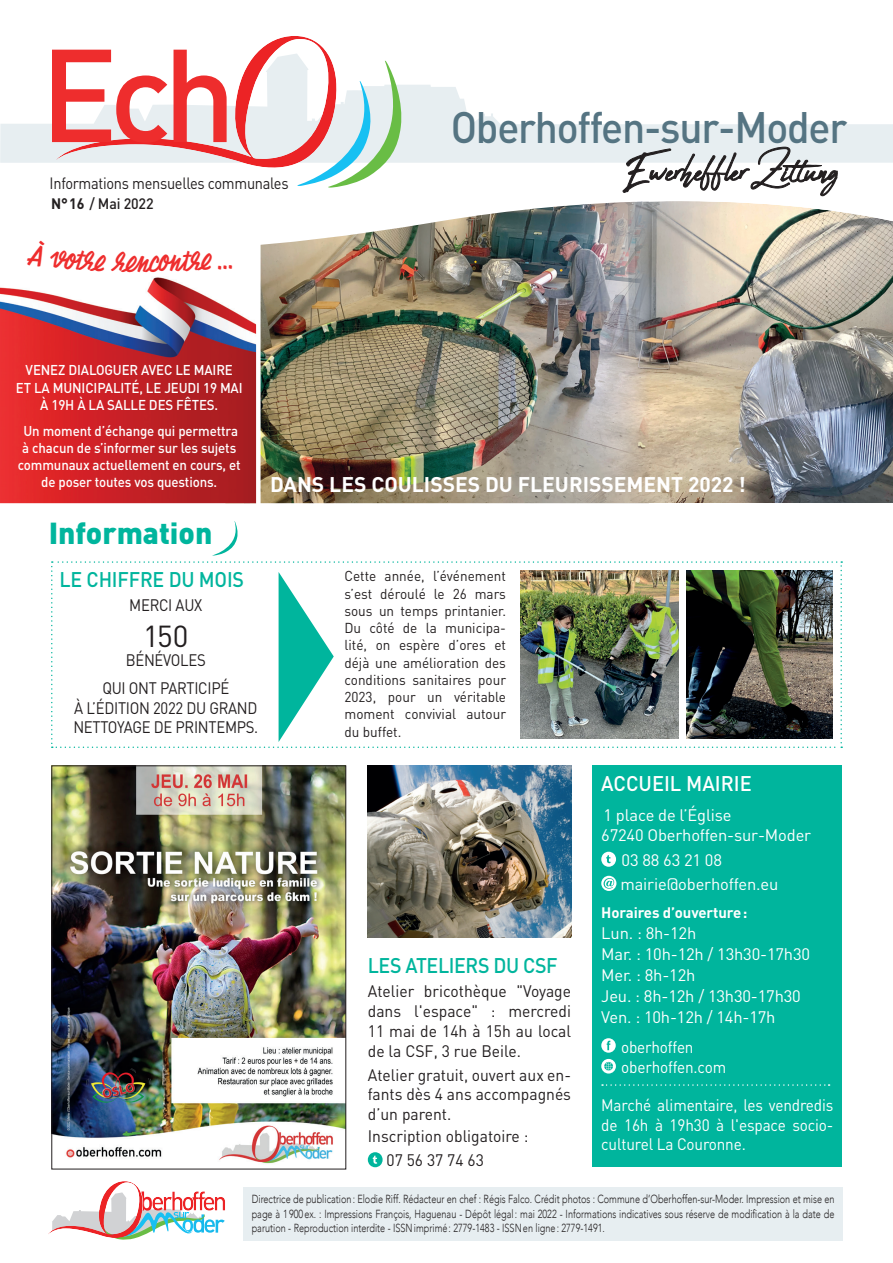
<style>
.page{position:relative;width:893px;height:1263px;background:#fff}
.page>*{position:absolute;margin:0;border:0;box-sizing:border-box;transform-origin:0 0}
.t1{font:500 129.75px "DIN";color:#ee2d2d}
.t2{font:500 43.5px "DIN";letter-spacing:-.03em;color:#557482;scale:.94 1}
.t3{font:900 30px "DIN";color:#00b59d}
.t4{font:30px "DIN";color:#231f20}
.t5{font:27px "Chaumont Script";color:#ee2d2d}
.t6{font:700 21px "DIN";color:#fff}
.t7{font:500 21px "DIN";letter-spacing:-.015em;color:#00b59d;scale:.93 1}
.t8{font:500 21px "DIN";color:#fff;scale:.95 1}
.t9{font:16.5px/19.8px "DIN";color:#231f20;text-align:justify;scale:.95 1}
.t10{font:16.5px/21px "DIN";letter-spacing:-.01em;color:#fff}
.t11{font:16.5px/19.5px "DIN";letter-spacing:-.01em;color:#fff;scale:.93 1}
.t12{font:16.5px/19.5px "DIN";letter-spacing:-.02em;color:#231f20;scale:.9 1}
.t13{font:16.5px/28px "DIN";color:#231f20;text-align:center;scale:.9 1}
.t14{font:16.2px "DIN";letter-spacing:-.02em;color:#231f20;scale:.9 1}
.t15{font:700 15px "DIN";letter-spacing:-.01em;color:#fff}
.t16{font:500 15px "DIN";letter-spacing:-.01em;color:#231f20;scale:.95 1}
.t17{font:14.25px/17.2px "DIN";color:#231f20;text-align:justify;scale:.95 1}
.t18{font:500 14.1px/17.2px "DIN";letter-spacing:-.01em;color:#fff;text-align:center;scale:.94 1}
.t19{font:300 11.7px/14.1px "Avenir";color:#231f20;text-align:justify;scale:.78 1}
.s1{font-weight:700}
</style>
<div class="page">
<img style="left:261px;top:206px;width:300px;height:297px">
<img style="left:53px;top:767px;width:291px;height:397px">
<div style="left:51px;top:765px;width:295px;height:404px;border:1px solid #231f20"></div>
<svg style="left:0;top:85px;width:893px;height:78px;fill:#ecf1f4"></svg>
<svg style="left:623px;top:147px;width:214px;height:49px"></svg>
<svg style="left:56px;top:36px;width:352px;height:152px"></svg>
<div style="left:243px;top:1187px;width:600px;height:54px;background:#e7eef1"></div>
<svg style="left:48px;top:1181px;width:177px;height:59px"></svg>
<div style="left:593px;top:765px;width:249px;height:402px;background:#00b59d"></div>
<svg style="left:601px;top:852px;width:15px;height:15px"></svg>
<svg style="left:601px;top:876px;width:15px;height:15px"></svg>
<svg style="left:601px;top:1038px;width:15px;height:15px"></svg>
<svg style="left:601px;top:1059px;width:15px;height:14px"></svg>
<svg style="left:602px;top:1084px;width:228px;height:2px"></svg>
<img style="left:561px;top:201px;width:332px;height:302px">
<img style="left:0;top:277px;width:256px;height:226px">
<img style="left:51px;top:521px;width:791px;height:227px">
<img style="left:368px;top:765px;width:203px;height:173px">
<svg style="left:368px;top:1152px;width:15px;height:15px"></svg>
<h1 class="t1" style="left:40px;top:21px;width:198px">Ech</h1>
<h3 class="t14" style="left:50px;top:174px;width:267px">Informations mensuelles communales</h3>
<p class="t16" style="left:51px;top:197px;width:110px"><span class="s1">N° 16</span> / Mai 2022</p>
<h3 class="t5" style="left:136px;top:246px;width:12px">n</h3>
<h2 class="t2" style="left:451px;top:109px;width:423px">Oberhoffen-sur-Moder</h2>
<p class="t18" style="left:16px;top:363px;width:243px">VENEZ DIALOGUER AVEC LE MAIRE<br>ET LA MUNICIPALITÉ, LE JEUDI 19 MAI<br>À 19H À LA SALLE DES FÊTES.</p>
<p class="t18" style="left:18px;top:423px;width:238px">Un moment d’échange qui permettra à chacun de s’informer sur les sujets communaux actuellement en cours, et de poser toutes vos questions.</p>
<h3 class="t3" style="left:49px;top:520px;width:165px">Information</h3>
<h3 class="t7" style="left:60px;top:571px;width:200px">LE CHIFFRE DU MOIS</h3>
<h3 class="t13" style="left:129px;top:592px;width:83px">MERCI AUX</h3>
<h3 class="t4" style="left:143px;top:623px;width:47px">150</h3>
<h3 class="t13" style="left:102px;top:648px;width:143px">BÉNÉVOLES<br>QUI ONT PARTICIPÉ</h3>
<h3 class="t12" style="left:73px;top:699px;width:207px">À L’ÉDITION 2022 DU GRAND<br>NETTOYAGE DE PRINTEMPS.</h3>
<h3 class="t6" style="left:270px;top:475px;width:477px">DANS LES COULISSES DU FLEURISSEMENT 2022 !</h3>
<p class="t17" style="left:344px;top:569px;width:172px">Cette année, l’événement s’est déroulé le 26 mars sous un temps printanier.<br>Du côté de la municipa&shy;lité, on espère d’ores et déjà une amélioration des conditions sanitaires pour 2023, pour un véritable moment convivial autour du buffet.</p>
<h3 class="t7" style="left:368px;top:956px;width:206px">LES ATELIERS DU CSF</h3>
<h3 class="t9" style="left:368px;top:982px;width:215px">Atelier bricothèque "Voyage dans l'espace" : mercredi 11 mai de 14h à 15h au local de la CSF, 3 rue Beile.</h3>
<h3 class="t9" style="left:368px;top:1066px;width:215px">Atelier gratuit, ouvert aux en&shy;fants dès 4 ans accompagnés d’un parent.</h3>
<h3 class="t9" style="left:386px;top:1125px;width:151px;line-height:24px;text-indent:-19px">Inscription obligatoire :<br>07 56 37 74 63</h3>
<h3 class="t8" style="left:601px;top:775px;width:160px">ACCUEIL MAIRIE</h3>
<h3 class="t10" style="left:601px;top:806px;width:211px;line-height:19.8px">1 place de l’Église<br>67240 Oberhoffen-sur-Moder</h3>
<h3 class="t10" style="left:620px;top:849px;width:159px;line-height:24px">03 88 63 21 08 mairie@oberhoffen.eu</h3>
<p class="t15" style="left:601px;top:906px;width:148px">Horaires d’ouverture :</p>
<h3 class="t10" style="left:601px;top:924px;width:210px">Lun. : 8h-12h<br>Mar. : 10h-12h / 13h30-17h30<br>Mer. : 8h-12h<br>Jeu. : 8h-12h / 13h30-17h30<br>Ven. : 10h-12h / 14h-17h</h3>
<h3 class="t11" style="left:621px;top:1038px;width:115px">oberhoffen oberhoffen.com</h3>
<h3 class="t11" style="left:601px;top:1097px;width:251px;text-align:justify">Marché alimentaire, les vendredis de 16h à 19h30 à l'espace socio&shy;culturel La Couronne.</h3>
<p class="t19" style="left:252px;top:1193px;width:749px">Directrice de publication : Elodie Riff. Rédacteur en chef : Régis Falco. Crédit photos : Commune d’Oberhoffen-sur-Moder. Impression et mise en page à 1 900 ex. : Impressions François, Haguenau - Dépôt légal : mai 2022 - Informations indicatives sous réserve de modification à la date de parution - Reproduction interdite - ISSN imprimé : 2779-1483 - ISSN en ligne : 2779-1491.</p>
</div>
